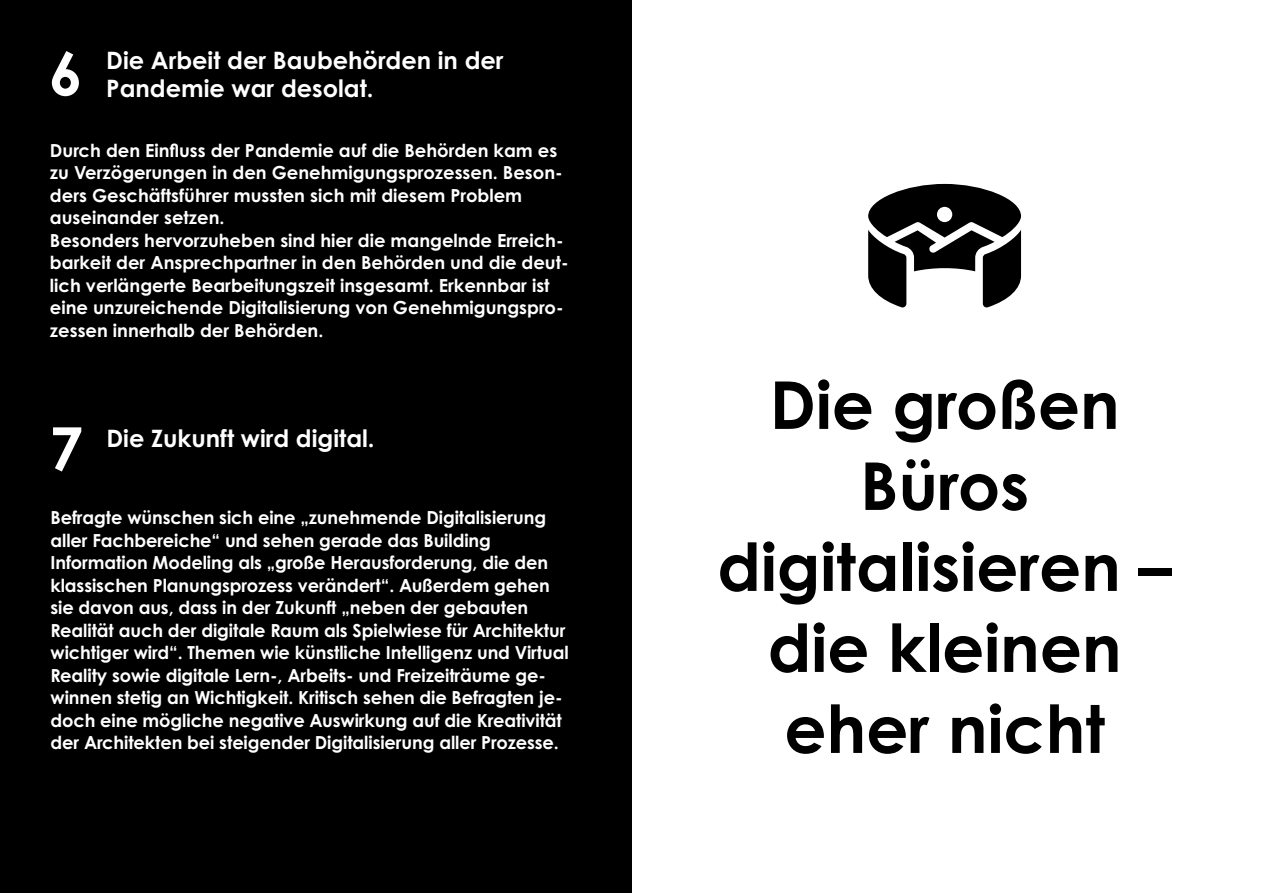
<style>
.page{position:relative;width:1263px;height:893px;background:#fff}
.page>*{position:absolute;margin:0;border:0;box-sizing:border-box;transform-origin:0 0}
.t1{font:700 66px/81px "Century Gothic Pro";color:#000;text-align:center}
.t2{font:700 60px "Century Gothic Pro";color:#fff}
.t3{font:700 24px/28.5px "Century Gothic Pro";color:#fff}
.t4{font:700 18px/22.5px "Century Gothic Pro";letter-spacing:-.005em;color:#fff}
</style>
<div class="page">
<div style="left:0;top:0;width:631px;height:893px;background:#000"></div>
<svg style="left:868px;top:184px;width:153px;height:123px"></svg>
<p class="t2" style="left:49px;top:36px;width:35px">6</p>
<p class="t3" style="left:106px;top:45px;width:399px">Die Arbeit der Baubehörden in der<br>Pandemie war desolat.</p>
<p class="t4" style="left:50px;top:139px;width:514px">Durch den Einfluss der Pandemie auf die Behörden kam es zu Verzögerungen in den Genehmigungsprozessen. Beson&shy;ders Geschäftsführer mussten sich mit diesem Problem</p>
<p class="t4" style="left:50px;top:206px;width:176px">auseinander setzen.</p>
<p class="t4" style="left:50px;top:229px;width:520px">Besonders hervorzuheben sind hier die mangelnde Erreich&shy;barkeit der Ansprechpartner in den Behörden und die deut&shy;lich verlängerte Bearbeitungszeit insgesamt. Erkennbar ist eine unzureichende Digitalisierung von Genehmigungspro&shy;zessen innerhalb der Behörden.</p>
<p class="t2" style="left:49px;top:411px;width:35px">7</p>
<p class="t3" style="left:107px;top:424px;width:270px">Die Zukunft wird digital.</p>
<p class="t4" style="left:50px;top:506px;width:520px">Befragte wünschen sich eine „zunehmende Digitalisierung aller Fachbereiche“ und sehen gerade das Building Information Modeling als „große Herausforderung, die den klassischen Planungsprozess verändert“. Außerdem gehen sie davon aus, dass in der Zukunft „neben der gebauten Realität auch der digitale Raum als Spielwiese für Architektur wichtiger wird“. Themen wie künstliche Intelligenz und Virtual Reality sowie digitale Lern-, Arbeits- und Freizeiträume ge&shy;winnen stetig an Wichtigkeit. Kritisch sehen die Befragten je&shy;doch eine mögliche negative Auswirkung auf die Kreativität der Architekten bei steigender Digitalisierung aller Prozesse.</p>
<p class="t1" style="left:770px;top:363px;width:351px">Die großen<br>Büros</p>
<p class="t1" style="left:717px;top:525px;width:456px">digitalisieren –</p>
<p class="t1" style="left:768px;top:606px;width:355px">die kleinen</p>
<p class="t1" style="left:784px;top:687px;width:322px">eher nicht</p>
</div>
